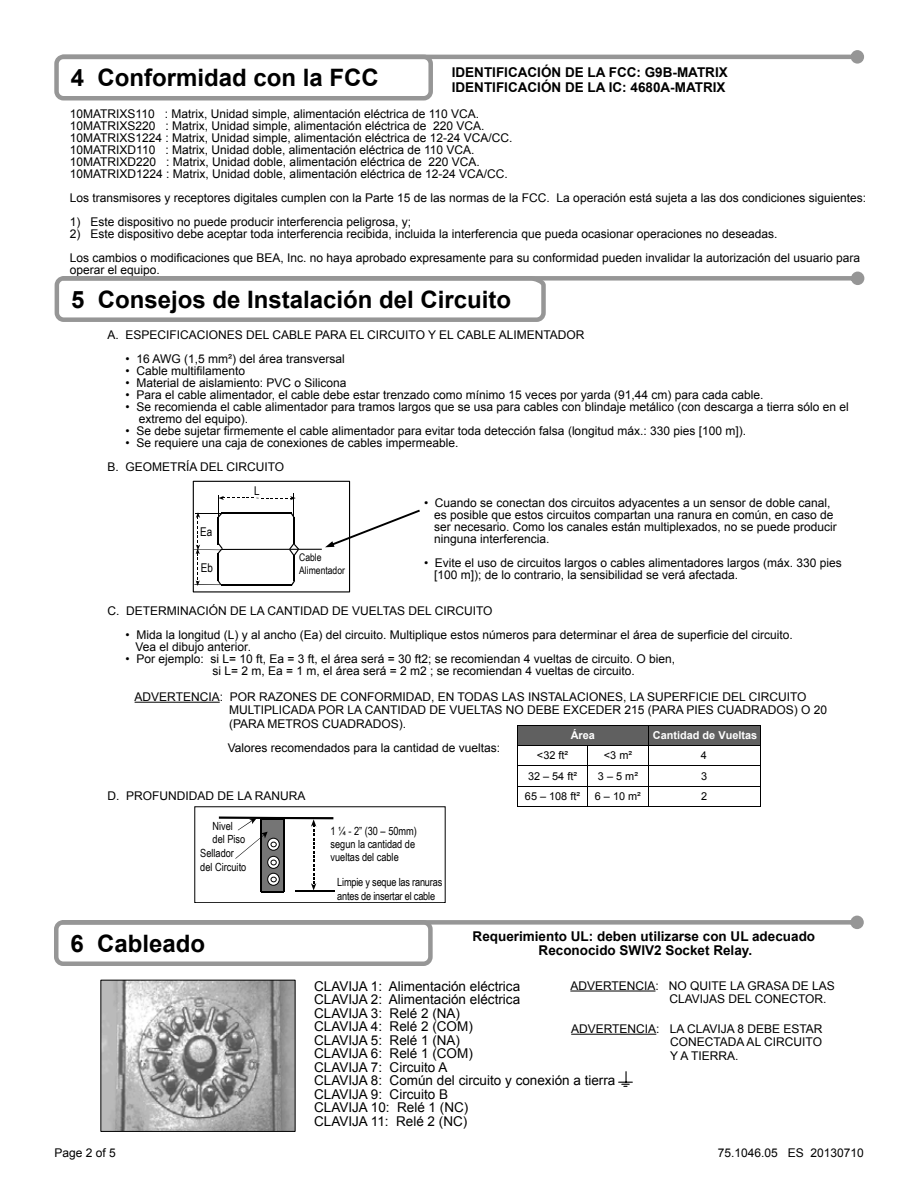
<style>
.page{position:relative;width:918px;height:1188px;background:#fff}
.page>*{position:absolute;margin:0;border:0;box-sizing:border-box;transform-origin:0 0}
.t1{font:700 24px "Arial";color:#000}
.t2{font:13.5px/13.5px "Arial";color:#000}
.t3{font:700 13.5px/15px "Arial";color:#000}
.t4{font:12px/12px "Arial";color:#000}
.t5{font:12px "Arial Narrow";color:#000}
.t6{font:11.25px/13.2px "Arial Narrow";color:#000}
.t7{font:11.25px/13.5px "Arial Narrow";letter-spacing:-.02em;color:#000}
.t8{font:10.95px/19.8px "Arial";color:#000}
.t9{font:700 10.95px "Arial";color:#fff}
.t10{font:10.5px/12.6px "Arial Narrow";color:#000}
</style>
<div class="page">
<div style="left:54px;top:55px;width:379px;height:46px;border:4px solid #969696;border-radius:7px"></div>
<svg style="left:62px;top:50px;width:802px;height:14px"></svg>
<svg style="left:54px;top:272px;width:810px;height:50px"></svg>
<hr style="left:135px;top:702px;width:85px;height:1px;background:#000">
<div style="left:54px;top:920px;width:379px;height:46px;border:4px solid #969696;border-radius:7px"></div>
<svg style="left:62px;top:916px;width:802px;height:13px"></svg>
<img style="left:102px;top:982px;width:192px;height:148px">
<div style="left:100px;top:980px;width:196px;height:152px;border:1px solid #000"></div>
<svg style="left:619px;top:1072px;width:13px;height:15px"></svg>
<hr style="left:570px;top:991px;width:86px;height:1px;background:#000">
<hr style="left:571px;top:1034px;width:85px;height:1px;background:#000">
<hr style="left:296px;top:890px;width:39px;height:2px;background:#000">
<div style="left:195px;top:806px;width:250px;height:97px;border:1px solid #000"></div>
<svg style="left:219px;top:817px;width:114px;height:75px"></svg>
<div style="left:518px;top:725px;width:130px;height:20px;background:#606060"></div>
<div style="left:649px;top:725px;width:93px;height:20px;background:#606060"></div>
<div style="left:650px;top:725px;width:111px;height:20px;background:#606060"></div>
<hr style="left:517px;top:725px;width:244px;height:1px;background:#000">
<hr style="left:517px;top:745px;width:244px;height:1px;background:#000">
<hr style="left:517px;top:766px;width:244px;height:1px;background:#000">
<hr style="left:517px;top:786px;width:244px;height:1px;background:#000">
<svg style="left:517px;top:726px;width:1px;height:80px"></svg>
<hr style="left:517px;top:806px;width:70px;height:1px;background:#000">
<svg style="left:587px;top:746px;width:1px;height:61px"></svg>
<hr style="left:588px;top:806px;width:60px;height:1px;background:#000">
<svg style="left:648px;top:726px;width:1px;height:81px"></svg>
<hr style="left:649px;top:806px;width:112px;height:1px;background:#000">
<svg style="left:760px;top:726px;width:1px;height:80px"></svg>
<svg style="left:325px;top:510px;width:95px;height:37px"></svg>
<hr style="left:221px;top:549px;width:101px;height:1px;background:#000">
<svg style="left:195px;top:493px;width:104px;height:93px"></svg>
<div style="left:193px;top:481px;width:157px;height:111px;border:1px solid #000"></div>
<p class="t3" style="left:452px;top:65px;width:277px">IDENTIFICACIÓN DE LA FCC: G9B-MATRIX<br>IDENTIFICACIÓN DE LA IC: 4680A-MATRIX</p>
<h1 class="t1" style="left:71px;top:62px;width:310px">4 Conformidad con la FCC</h1>
<p class="t4" style="left:70px;top:108px;width:444px">10MATRIXS110 : Matrix, Unidad simple, alimentación eléctrica de 110 VCA.<br>10MATRIXS220 : Matrix, Unidad simple, alimentación eléctrica de 220 VCA.<br>10MATRIXS1224 : Matrix, Unidad simple, alimentación eléctrica de 12-24 VCA/CC.<br>10MATRIXD110 : Matrix, Unidad doble, alimentación eléctrica de 110 VCA.<br>10MATRIXD220 : Matrix, Unidad doble, alimentación eléctrica de 220 VCA.<br>10MATRIXD1224 : Matrix, Unidad doble, alimentación eléctrica de 12-24 VCA/CC.</p>
<p class="t4" style="left:70px;top:192px;width:798px">Los transmisores y receptores digitales cumplen con la Parte 15 de las normas de la FCC. La operación está sujeta a las dos condiciones siguientes:</p>
<p class="t4" style="left:70px;top:216px;width:343px">1) Este dispositivo no puede producir interferencia peligrosa, y;</p>
<p class="t4" style="left:70px;top:222px;width:792px;line-height:24px">2) Este dispositivo debe aceptar toda interferencia recibida, incluida la interferencia que pueda ocasionar operaciones no deseadas.<br>Los cambios o modificaciones que BEA, Inc. no haya aprobado expresamente para su conformidad pueden invalidar la autorización del usuario para</p>
<p class="t4" style="left:70px;top:264px;width:92px">operar el equipo.</p>
<h1 class="t1" style="left:71px;top:284px;width:442px">5 Consejos de Instalación del Circuito</h1>
<p class="t4" style="left:108px;top:329px;width:479px">A. ESPECIFICACIONES DEL CABLE PARA EL CIRCUITO Y EL CABLE ALIMENTADOR</p>
<p class="t4" style="left:126px;top:353px;width:221px">• 16 AWG (1,5 mm²) del área transversal</p>
<p class="t4" style="left:126px;top:365px;width:121px">• Cable multifilamento</p>
<p class="t4" style="left:126px;top:377px;width:222px">• Material de aislamiento: PVC o Silicona</p>
<p class="t4" style="left:126px;top:389px;width:639px">• Para el cable alimentador, el cable debe estar trenzado como mínimo 15 veces por yarda (91,44 cm) para cada cable.</p>
<p class="t4" style="left:139px;top:401px;width:711px;text-indent:-13px">• Se recomienda el cable alimentador para tramos largos que se usa para cables con blindaje metálico (con descarga a tierra sólo en el extremo del equipo).</p>
<p class="t4" style="left:126px;top:425px;width:622px">• Se debe sujetar firmemente el cable alimentador para evitar toda detección falsa (longitud máx.: 330 pies [100 m]).</p>
<p class="t4" style="left:108px;top:431px;width:353px;line-height:24px;text-indent:18px">• Se requiere una caja de conexiones de cables impermeable.<br>B. GEOMETRÍA DEL CIRCUITO</p>
<p class="t4" style="left:434px;top:497px;width:404px;text-indent:-10px">• Cuando se conectan dos circuitos adyacentes a un sensor de doble canal, es posible que estos circuitos compartan una ranura en común, en caso de ser necesario. Como los canales están multiplexados, no se puede producir ninguna interferencia.</p>
<p class="t4" style="left:434px;top:557px;width:409px;text-indent:-10px">• Evite el uso de circuitos largos o cables alimentadores largos (máx. 330 pies [100 m]); de lo contrario, la sensibilidad se verá afectada.</p>
<p class="t4" style="left:108px;top:605px;width:386px">C. DETERMINACIÓN DE LA CANTIDAD DE VUELTAS DEL CIRCUITO</p>
<p class="t4" style="left:136px;top:629px;width:659px;text-indent:-10px">• Mida la longitud (L) y al ancho (Ea) del circuito. Multiplique estos números para determinar el área de superficie del circuito.<br>Vea el dibujo anterior.</p>
<p class="t4" style="left:212px;top:653px;width:464px;text-indent:-87px">• Por ejemplo: si L= 10 ft, Ea = 3 ft, el área será = 30 ft2; se recomiendan 4 vueltas de circuito. O bien, si L= 2 m, Ea = 1 m, el área será = 2 m2 ; se recomiendan 4 vueltas de circuito.</p>
<p class="t4" style="left:229px;top:690px;width:599px;line-height:13.5px;text-indent:-94px">ADVERTENCIA: POR RAZONES DE CONFORMIDAD, EN TODAS LAS INSTALACIONES, LA SUPERFICIE DEL CIRCUITO<br>MULTIPLICADA POR LA CANTIDAD DE VUELTAS NO DEBE EXCEDER 215 (PARA PIES CUADRADOS) O 20 (PARA METROS CUADRADOS).</p>
<p class="t4" style="left:228px;top:742px;width:274px">Valores recomendados para la cantidad de vueltas:</p>
<p class="t4" style="left:108px;top:790px;width:200px">D. PROFUNDIDAD DE LA RANURA</p>
<p class="t5" style="left:254px;top:482px;width:7px">L</p>
<p class="t5" style="left:200px;top:523px;width:14px">Ea</p>
<p class="t5" style="left:201px;top:559px;width:14px">Eb</p>
<p class="t10" style="left:299px;top:551px;width:47px">Cable<br>Alimentador</p>
<p class="t9" style="left:571px;top:728px;width:26px">Área</p>
<p class="t9" style="left:653px;top:728px;width:106px">Cantidad de Vueltas</p>
<p class="t8" style="left:537px;top:746px;width:33px">&lt;32 ft²</p>
<p class="t8" style="left:604px;top:746px;width:30px">&lt;3 m²</p>
<p class="t8" style="left:701px;top:746px;width:8px">4</p>
<p class="t8" style="left:528px;top:766px;width:51px">32 – 54 ft²</p>
<p class="t8" style="left:598px;top:766px;width:41px">3–5m²</p>
<p class="t8" style="left:525px;top:787px;width:57px">65 – 108 ft²</p>
<p class="t8" style="left:595px;top:787px;width:47px">6–10m²</p>
<p class="t8" style="left:701px;top:767px;width:8px">3<br>2</p>
<p class="t6" style="left:213px;top:819px;width:34px">Nivel del Piso</p>
<p class="t6" style="left:200px;top:846px;width:48px">Sellador del Circuito</p>
<h1 class="t1" style="left:71px;top:927px;width:136px">6 Cableado</h1>
<p class="t6" style="left:331px;top:824px;width:88px">1 ¼ - 2” (30 – 50mm) segun la cantidad de vueltas del cable</p>
<p class="t7" style="left:337px;top:875px;width:106px">Limpie y seque las ranuras antes de insertar el cable</p>
<p class="t3" style="left:473px;top:930px;width:344px;line-height:13.5px;text-align:center">Requerimiento UL: deben utilizarse con UL adecuado<br>Reconocido SWIV2 Socket Relay.</p>
<p class="t4" style="left:669px;top:979px;width:167px;line-height:13.5px;text-indent:-99px">ADVERTENCIA: NO QUITE LA GRASA DE LAS<br>CLAVIJAS DEL CONECTOR.</p>
<p class="t4" style="left:670px;top:1022px;width:154px;line-height:13.5px;text-align:justify;text-indent:-99px">ADVERTENCIA: LA CLAVIJA 8 DEBE ESTAR CONECTADA AL CIRCUITO Y A TIERRA.</p>
<p class="t2" style="left:314px;top:979px;width:303px">CLAVIJA 1: Alimentación eléctrica<br>CLAVIJA 2: Alimentación eléctrica<br>CLAVIJA 3: Relé 2 (NA)<br>CLAVIJA 4: Relé 2 (COM)<br>CLAVIJA 5: Relé 1 (NA)<br>CLAVIJA 6: Relé 1 (COM)<br>CLAVIJA 7: Circuito A<br>CLAVIJA 8: Común del circuito y conexión a tierra<br>CLAVIJA 9: Circuito B<br>CLAVIJA 10: Relé 1 (NC)<br>CLAVIJA 11: Relé 2 (NC)</p>
<p class="t4" style="left:55px;top:1147px;width:63px">Page 2 of 5</p>
<p class="t4" style="left:718px;top:1147px;width:148px">75.1046.05 ES 20130710</p>
</div>
